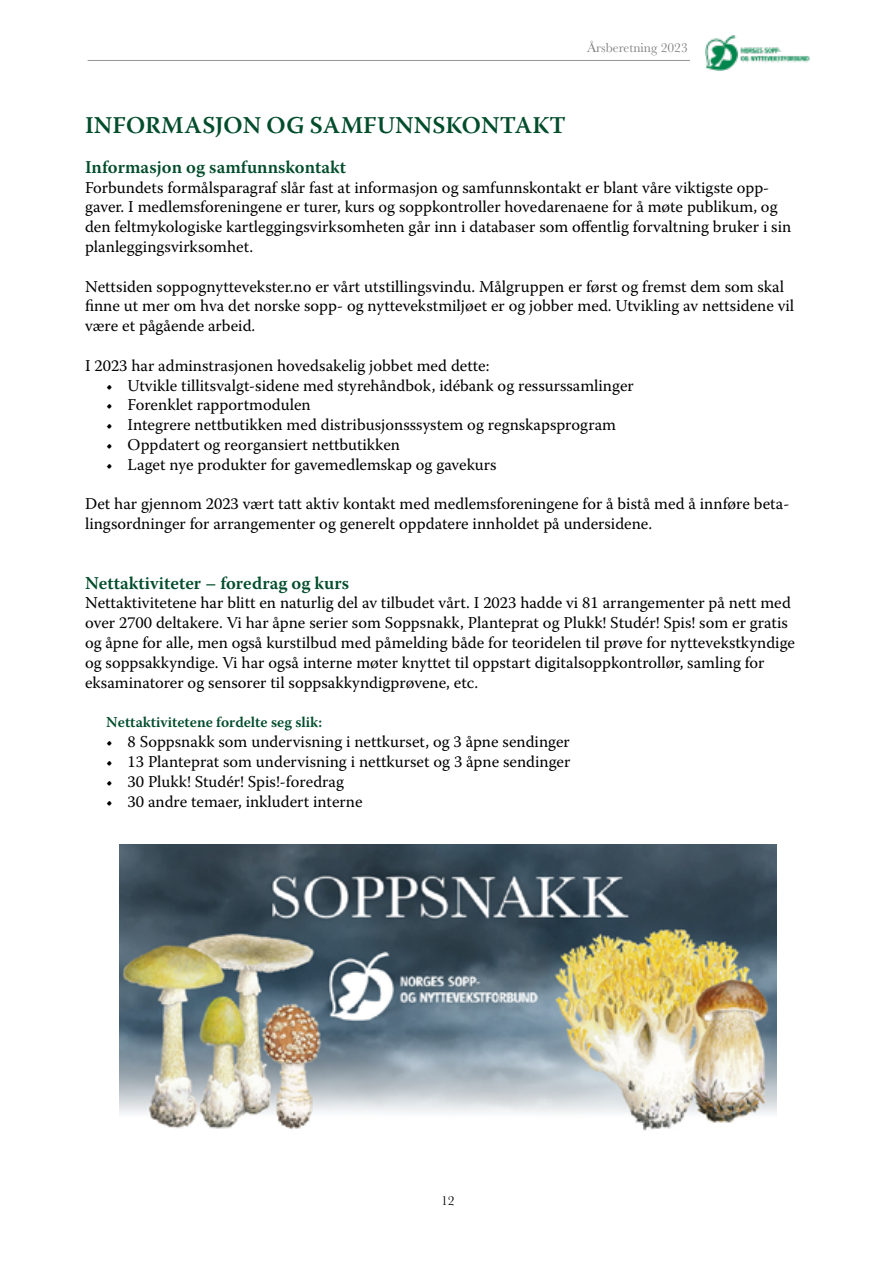
<style>
.page{position:relative;width:893px;height:1263px;background:#fff}
.page>*{position:absolute;margin:0;border:0;box-sizing:border-box;transform-origin:0 0}
.Over_1{font:600 24px "Warnock Pro";letter-spacing:.005em;color:#004c2b}
.Nivå_2{font:600 18px "Warnock Pro";color:#004c2b}
.Over_1-2{font:600 18px "Warnock Pro";color:#004c2b}
.Brødtekst{font:16.5px/19.8px "Warnock Pro";color:#000}
.Nivå_3{font:600 15px "Warnock Pro";color:#004c2b}
.t1{font:13.5px "Baskerville";color:#808080}
.t2{font:13.5px "Baskerville";color:#000}
</style>
<div class="page">
<img style="left:705px;top:35px;width:105px;height:36px">
<hr style="left:88px;top:60px;width:602px;height:1px;background:#939598">
<img style="left:120px;top:844px;width:656px;height:287px">
<p class="t1" style="left:587px;top:39px;width:102px">Årsberetning 2023</p>
<p class="Over_1" style="left:85px;top:111px;width:482px">INFORMASJON OG SAMFUNNSKONTAKT</p>
<p class="Over_1-2" style="left:85px;top:156px;width:262px">Informasjon og samfunnskontakt</p>
<p class="Brødtekst" style="left:85px;top:177px;width:708px">Forbundets formålsparagraf slår fast at informasjon og samfunnskontakt er blant våre viktigste opp&shy;gaver. I medlemsforeningene er turer, kurs og soppkontroller hovedarenaene for å møte publikum, og den feltmykologiske kartleggingsvirksomheten går inn i databaser som offentlig forvaltning bruker i sin planleggingsvirksomhet.</p>
<p class="Brødtekst" style="left:85px;top:276px;width:711px">Nettsiden soppognyttevekster.no er vårt utstillingsvindu. Målgruppen er først og fremst dem som skal finne ut mer om hva det norske sopp- og nyttevekstmiljøet er og jobber med. Utvikling av nettsidene vil være et pågående arbeid.</p>
<p class="Brødtekst" style="left:85px;top:355px;width:406px">I 2023 har adminstrasjonen hovedsakelig jobbet med dette:</p>
<p class="Brødtekst" style="left:106px;top:375px;width:529px">• Utvikle tillitsvalgt-sidene med styrehåndbok, idébank og ressurssamlinger</p>
<p class="Brødtekst" style="left:106px;top:395px;width:206px">• Forenklet rapportmodulen</p>
<p class="Brødtekst" style="left:106px;top:415px;width:511px">• Integrere nettbutikken med distribusjonsssystem og regnskapsprogram</p>
<p class="Brødtekst" style="left:106px;top:434px;width:295px">• Oppdatert og reorgansiert nettbutikken</p>
<p class="Brødtekst" style="left:106px;top:454px;width:392px">• Laget nye produkter for gavemedlemskap og gavekurs</p>
<p class="Brødtekst" style="left:85px;top:494px;width:706px">Det har gjennom 2023 vært tatt aktiv kontakt med medlemsforeningene for å bistå med å innføre beta&shy;lingsordninger for arrangementer og generelt oppdatere innholdet på undersidene.</p>
<p class="Nivå_2" style="left:85px;top:572px;width:266px">Nettaktiviteter – foredrag og kurs</p>
<p class="Brødtekst" style="left:85px;top:593px;width:712px">Nettaktivitetene har blitt en naturlig del av tilbudet vårt. I 2023 hadde vi 81 arrangementer på nett med over 2700 deltakere. Vi har åpne serier som Soppsnakk, Planteprat og Plukk! Studér! Spis! som er gratis og åpne for alle, men også kurstilbud med påmelding både for teoridelen til prøve for nyttevekstkyndige og soppsakkyndige. Vi har også interne møter knyttet til oppstart digitalsoppkontrollør, samling for eksaminatorer og sensorer til soppsakkyndigprøvene, etc.</p>
<p class="Nivå_3" style="left:106px;top:713px;width:217px">Nettaktivitetene fordelte seg slik:</p>
<p class="Brødtekst" style="left:106px;top:731px;width:465px">• 8 Soppsnakk som undervisning i nettkurset, og 3 åpne sendinger</p>
<p class="Brødtekst" style="left:106px;top:751px;width:466px">• 13 Planteprat som undervisning i nettkurset og 3 åpne sendinger</p>
<p class="Brødtekst" style="left:106px;top:771px;width:239px">• 30 Plukk! Studér! Spis!-foredrag</p>
<p class="Brødtekst" style="left:106px;top:791px;width:258px">• 30 andre temaer, inkludert interne</p>
<p class="t2" style="left:441px;top:1192px;width:15px">12</p>
</div>
